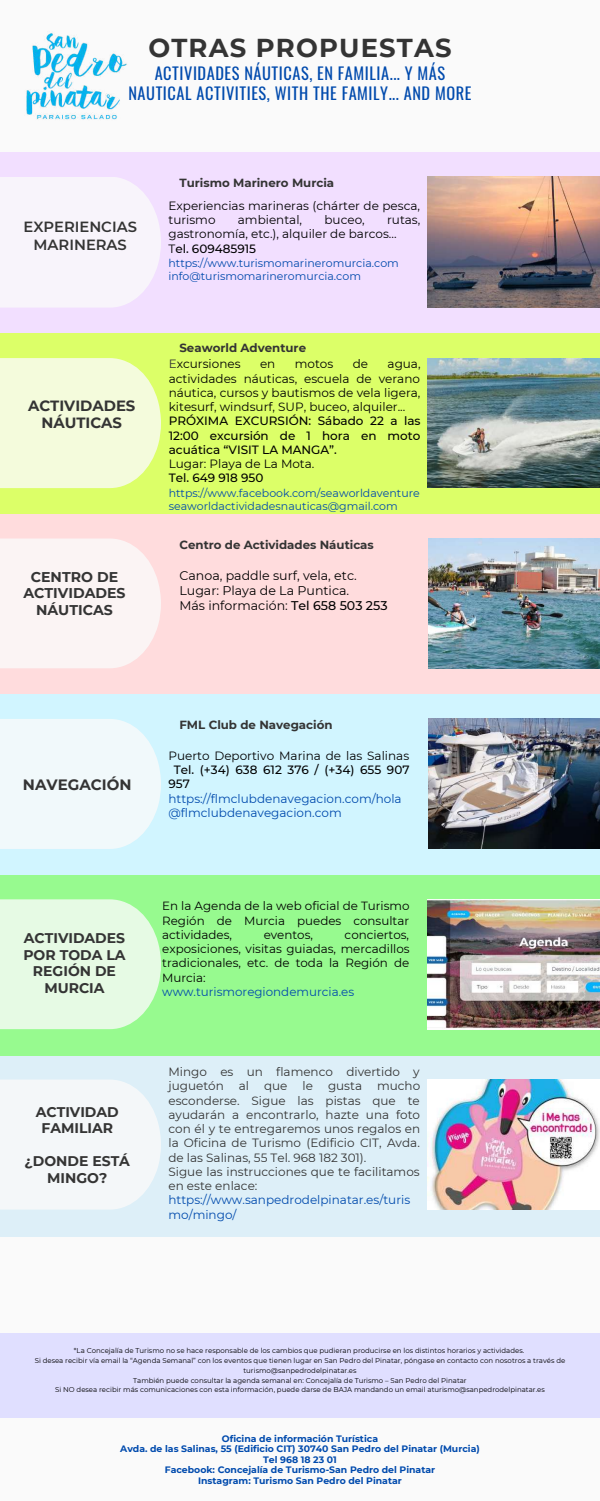
<style>
.page{position:relative;width:600px;height:1501px;background:#fff}
.page>*{position:absolute;margin:0;border:0;box-sizing:border-box;transform-origin:0 0}
.t1{font:700 25.9px "Montserrat";letter-spacing:.045em;color:#343434}
.t2{font:16.4px/19.5px "Oswald";letter-spacing:.035em;color:#004aad;text-align:center}
.t3{font:700 15px "Montserrat";color:#343434}
.t4{font:700 14.8px/17.2px "Montserrat";color:#343434;text-align:center}
.t5{font:600 14.7px/17.2px "Montserrat";color:#343434;text-align:center}
.t6{font:700 14.1px/16.5px "Montserrat";color:#343434;text-align:center}
.t7{font:700 14px/16.5px "Montserrat";color:#343434;text-align:center}
.t8{font:12.6px/15px "Montserrat";color:#000}
.t9{font:12px/14.2px "Montserrat";color:#000}
.t10{font:12px/14.2px "Montserrat";color:#343434}
.t11{font:500 12px/14.2px "Montserrat";color:#000;text-align:justify}
.t12{font:12px/14.2px "Montserrat";color:#004aad}
.t13{font:11.9px/14.2px "Montserrat";color:#000;text-align:justify}
.t14{font:11.9px "Montserrat";color:#004aad}
.t15{font:700 11.8px "Montserrat";color:#343434}
.t16{font:11px/13.5px "Montserrat";color:#004aad}
.t17{font:700 9.3px/10.5px "Montserrat";color:#004aad;text-align:center}
.t18{font:7px/9.8px "Montserrat";color:#000;text-align:center}
.s1{font-weight:500}
.s2{color:#343434}
</style>
<div class="page">
<div style="left:0;top:0;width:600px;height:1500px;background:#fafafa"></div>
<div style="left:0;top:333px;width:600px;height:180px;background:#dcff68"></div>
<img style="left:428px;top:358px;width:172px;height:130px">
<div style="left:0;top:514px;width:600px;height:180px;background:#ffdcdd"></div>
<div style="left:0;top:694px;width:600px;height:180px;background:#d1f5ff"></div>
<div style="left:0;top:875px;width:600px;height:180px;background:#97fa8f"></div>
<div style="left:0;top:1056px;width:600px;height:180px;background:#ddeff8"></div>
<div style="left:0;top:1333px;width:600px;height:84px;background:#e0dfff"></div>
<div style="left:0;top:152px;width:600px;height:180px;background:#f2dfff"></div>
<img style="left:428px;top:177px;width:172px;height:130px">
<img style="left:429px;top:538px;width:171px;height:130px">
<img style="left:429px;top:718px;width:171px;height:130px">
<img style="left:428px;top:899px;width:172px;height:129px">
<img style="left:428px;top:1079px;width:172px;height:130px">
<div style="left:0;top:177px;width:161px;height:130px;background:#f8f4fb"></div>
<svg style="left:0;top:358px;width:161px;height:130px;background:#f2fbd4"></svg>
<svg style="left:0;top:538px;width:161px;height:130px;background:#fbf2f2"></svg>
<div style="left:0;top:719px;width:161px;height:129px;background:#f1f9fb"></div>
<svg style="left:0;top:899px;width:161px;height:129px;background:#e0fade"></svg>
<div style="left:0;top:1080px;width:161px;height:129px;background:#f4f7f9"></div>
<img style="left:26px;top:33px;width:101px;height:87px">
<h1 class="t1" style="left:148px;top:32px;width:305px">OTRAS PROPUESTAS</h1>
<h2 class="t2" style="left:128px;top:63px;width:345px">ACTIVIDADES NÁUTICAS, EN FAMILIA... Y MÁS<br>NAUTICAL ACTIVITIES, WITH THE FAMILY... AND MORE</h2>
<h3 class="t5" style="left:23px;top:218px;width:115px">EXPERIENCIAS<br>MARINERAS</h3>
<h3 class="t4" style="left:28px;top:397px;width:109px">ACTIVIDADES<br>NÁUTICAS</h3>
<h3 class="t6" style="left:23px;top:568px;width:104px">CENTRO DE<br>ACTIVIDADES<br>NÁUTICAS</h3>
<h3 class="t15" style="left:179px;top:176px;width:156px">Turismo Marinero Murcia</h3>
<h3 class="t9" style="left:168px;top:198px;width:253px">Experiencias marineras (chárter de pesca, turismo</h3>
<h3 class="t9" style="left:238px;top:213px;width:66px">ambiental,</h3>
<h3 class="t9" style="left:325px;top:213px;width:42px">buceo,</h3>
<h3 class="t9" style="left:168px;top:213px;width:253px;text-indent:219px">rutas, gastronomía, etc.), alquiler de barcos...<br>T<span class="s1">el. 609485915</span></h3>
<h3 class="t16" style="left:168px;top:256px;width:232px">https://www.turismomarineromurcia.com info@turismomarineromurcia.com</h3>
<h3 class="t15" style="left:179px;top:340px;width:128px">Seaworld Adventure</h3>
<h3 class="t9" style="left:169px;top:357px;width:73px"><span class="s2">E</span>xcursiones</h3>
<h3 class="t9" style="left:260px;top:357px;width:17px">en</h3>
<h3 class="t9" style="left:295px;top:357px;width:40px">motos</h3>
<h3 class="t9" style="left:353px;top:357px;width:17px">de</h3>
<h3 class="t9" style="left:169px;top:357px;width:253px;text-align:justify;text-indent:219px">agua, actividades náuticas, escuela de verano náutica, cursos y bautismos de vela ligera, kitesurf, windsurf, SUP, buceo, alquiler...</h3>
<h3 class="t11" style="left:169px;top:414px;width:253px">PRÓXIMA EXCURSIÓN: Sábado 22 a las 12:00 excursión de 1 hora en moto acuática “VISIT LA MANGA”.</h3>
<h3 class="t9" style="left:169px;top:456px;width:147px">Lugar: Playa de La Mota.</h3>
<h3 class="t11" style="left:169px;top:471px;width:96px">Tel. 649 918 950</h3>
<h3 class="t16" style="left:169px;top:486px;width:253px">https://www.facebook.com/seaworldaventure seaworldactividadesnauticas@gmail.com</h3>
<h3 class="t15" style="left:179px;top:537px;width:196px">Centro de Actividades Náuticas</h3>
<h3 class="t8" style="left:179px;top:568px;width:210px">Canoa, paddle surf, vela, etc.<br>Lugar: Playa de La Puntica.<br>Más información: <span class="s1">Tel 658 503 253</span></h3>
<h3 class="t3" style="left:23px;top:774px;width:110px">NAVEGACIÓN</h3>
<h3 class="t15" style="left:179px;top:717px;width:155px">FML Club de Navegación</h3>
<h3 class="t9" style="left:168px;top:748px;width:242px">Puerto Deportivo Marina de las Salinas</h3>
<h3 class="t11" style="left:168px;top:762px;width:243px;text-indent:5px">Tel. (+34) 638 612 376 / (+34) 655 907<br>957</h3>
<h3 class="t12" style="left:168px;top:791px;width:235px">https://flmclubdenavegacion.com/hola @flmclubdenavegacion.com</h3>
<h3 class="t7" style="left:23px;top:929px;width:104px">ACTIVIDADES<br>POR TODA LA<br>REGIÓN DE<br>MURCIA</h3>
<h3 class="t7" style="left:36px;top:1103px;width:85px">ACTIVIDAD<br>FAMILIAR</h3>
<h3 class="t7" style="left:25px;top:1152px;width:107px">¿DONDE ESTÁ<br>MINGO?</h3>
<h3 class="t13" style="left:162px;top:898px;width:249px">En la Agenda de la web oficial de Turismo Región de Murcia puedes consultar actividades,</h3>
<h3 class="t13" style="left:162px;top:927px;width:249px;text-indent:182px">conciertos, exposiciones, visitas guiadas, mercadillos tradicionales, etc. de toda la Región de Murcia:</h3>
<h3 class="t14" style="left:162px;top:984px;width:193px">www.turismoregiondemurcia.es</h3>
<h3 class="t13" style="left:264px;top:927px;width:51px">eventos,</h3>
<p class="t10" style="left:168px;top:1064px;width:253px">Mingo es un flamenco divertido y juguetón al que le gusta mucho esconderse. Sigue las pistas que te ayudarán a encontrarlo, hazte una foto con él y te entregaremos unos regalos en la Oficina de Turismo (Edificio CIT, Avda. de las Salinas, 55 Tel. 968 182 301).<br>Sigue las instrucciones que te facilitamos en este enlace:</p>
<h3 class="t12" style="left:168px;top:1192px;width:243px">https://www.sanpedrodelpinatar.es/turis mo/mingo/</h3>
<p class="t18" style="left:35px;top:1345px;width:532px">*La Concejalía de Turismo no se hace responsable de los cambios que pudieran producirse en los distintos horarios y actividades.<br>Si desea recibir vía email la “Agenda Semanal” con los eventos que tienen lugar en San Pedro del Pinatar, póngase en contacto con nosotros a través de turismo@sanpedrodelpinatar.es<br>También puede consultar la agenda semanal en: Concejalía de Turismo – San Pedro del Pinatar<br>Si NO desea recibir más comunicaciones con esta información, puede darse de BAJA mandando un email aturismo@sanpedrodelpinatar.es</p>
<h3 class="t17" style="left:120px;top:1432px;width:361px">Oficina de información Turística<br>Avda. de las Salinas, 55 (Edificio CIT) 30740 San Pedro del Pinatar (Murcia)<br>Tel 968 18 23 01<br>Facebook: Concejalía de Turismo-San Pedro del Pinatar<br>Instagram: Turismo San Pedro del Pinatar</h3>
</div>
